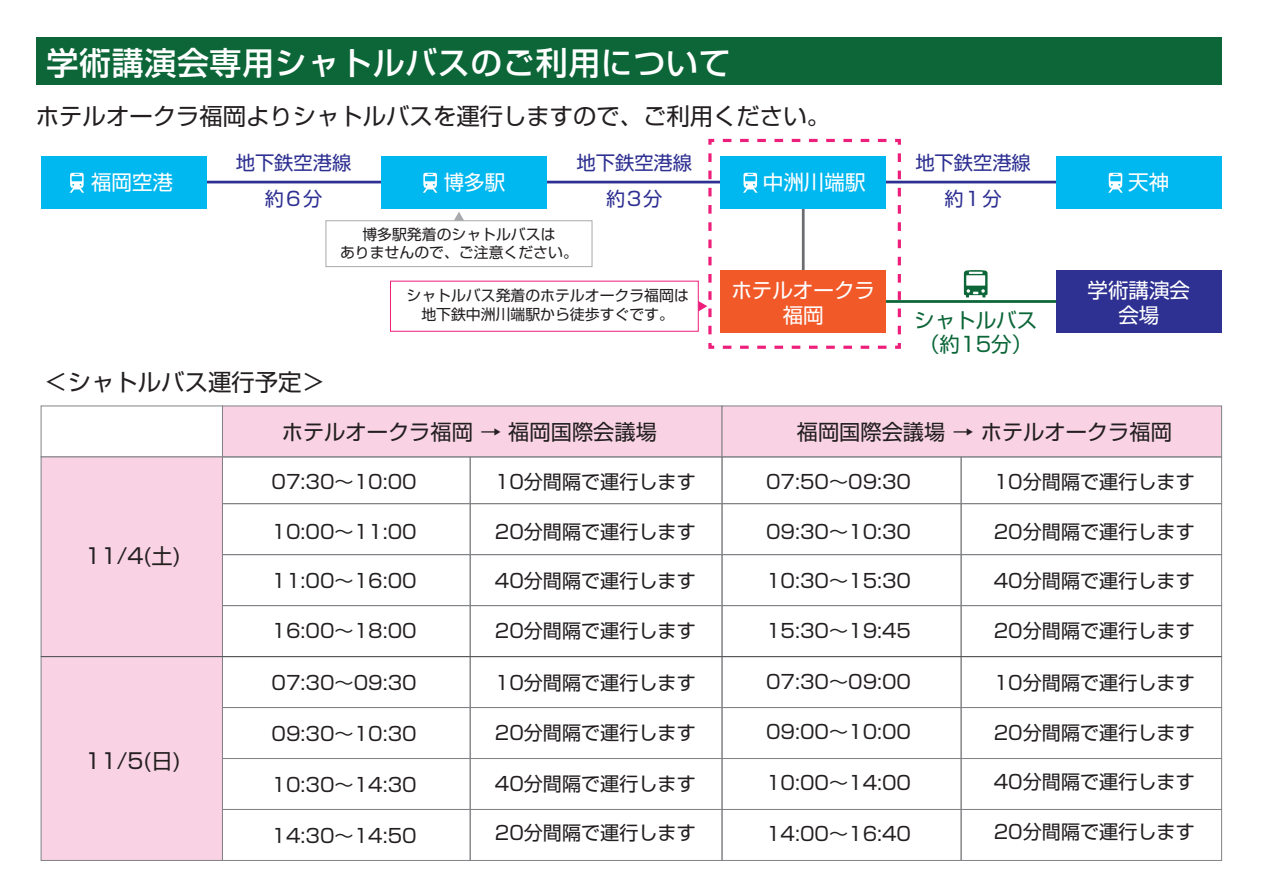
<style>
.page{position:relative;width:1263px;height:893px;background:#fff}
.page>*{position:absolute;margin:0;border:0;box-sizing:border-box;transform-origin:0 0}
.t1{font:500 31.8px "Shin Go Pro";letter-spacing:.025em;color:#fff}
.t2{font:23.4px "Shin Go Pro";color:#231f20}
.t3{font:21.3px "Shin Go Pro";color:#231f20}
.t4{font:20.55px/24.6px "Shin Go Pro";color:#fff;text-align:center}
.t5{font:20.55px "Shin Go Pro";color:#0c6638}
.t6{font:19.2px/36px "Shin Go Pro";color:#2e3092;text-align:center}
.t7{font:19.05px "Shin Go Pro";color:#231f20}
.t8{font:14.85px/17.9px "Shin Go Pro";color:#231f20;text-align:center}
</style>
<div class="page">
<div style="left:36px;top:37px;width:1185px;height:48px;background:#0c6638"></div>
<div style="left:222px;top:406px;width:500px;height:51px;background:#f9d3e3;border:1px solid #808285"></div>
<div style="left:722px;top:406px;width:500px;height:51px;background:#f9d3e3;border:1px solid #808285"></div>
<hr style="left:106px;top:181px;width:973px;height:2px;background:#2e3092">
<hr style="left:863px;top:300px;width:248px;height:3px;background:#0c6638">
<svg style="left:964px;top:270px;width:23px;height:27px"></svg>
<div style="left:41px;top:156px;width:166px;height:52px;background:#00b8f0"></div>
<svg style="left:70px;top:173px;width:14px;height:20px"></svg>
<div style="left:381px;top:156px;width:165px;height:52px;background:#00b8f0"></div>
<svg style="left:423px;top:173px;width:14px;height:20px"></svg>
<div style="left:1056px;top:156px;width:165px;height:52px;background:#00b8f0"></div>
<svg style="left:1108px;top:173px;width:15px;height:20px"></svg>
<div style="left:1056px;top:270px;width:165px;height:63px;background:#2e3092"></div>
<div style="left:41px;top:406px;width:182px;height:51px;border:1px solid #808285"></div>
<div style="left:41px;top:457px;width:182px;height:200px;background:#f9d3e3;border:1px solid #808285"></div>
<div style="left:222px;top:457px;width:248px;height:47px;border:1px solid #808285"></div>
<div style="left:470px;top:457px;width:252px;height:47px;border:1px solid #808285"></div>
<div style="left:722px;top:457px;width:239px;height:47px;border:1px solid #808285"></div>
<div style="left:961px;top:457px;width:261px;height:47px;border:1px solid #808285"></div>
<div style="left:222px;top:503px;width:248px;height:52px;border:1px solid #808285"></div>
<div style="left:470px;top:503px;width:252px;height:52px;border:1px solid #808285"></div>
<div style="left:722px;top:503px;width:239px;height:52px;border:1px solid #808285"></div>
<div style="left:961px;top:503px;width:261px;height:52px;border:1px solid #808285"></div>
<div style="left:222px;top:554px;width:248px;height:52px;border:1px solid #808285"></div>
<div style="left:470px;top:554px;width:252px;height:52px;border:1px solid #808285"></div>
<div style="left:722px;top:554px;width:239px;height:52px;border:1px solid #808285"></div>
<div style="left:961px;top:554px;width:261px;height:52px;border:1px solid #808285"></div>
<div style="left:222px;top:605px;width:248px;height:52px;border:1px solid #808285"></div>
<div style="left:470px;top:605px;width:252px;height:52px;border:1px solid #808285"></div>
<div style="left:722px;top:605px;width:239px;height:52px;border:1px solid #808285"></div>
<div style="left:961px;top:605px;width:261px;height:52px;border:1px solid #808285"></div>
<div style="left:41px;top:656px;width:182px;height:205px;background:#f9d3e3;border:1px solid #808285"></div>
<div style="left:222px;top:707px;width:248px;height:52px;border:1px solid #808285"></div>
<div style="left:470px;top:707px;width:252px;height:52px;border:1px solid #808285"></div>
<div style="left:722px;top:707px;width:239px;height:52px;border:1px solid #808285"></div>
<div style="left:961px;top:707px;width:261px;height:52px;border:1px solid #808285"></div>
<div style="left:222px;top:758px;width:248px;height:52px;border:1px solid #808285"></div>
<div style="left:470px;top:758px;width:252px;height:52px;border:1px solid #808285"></div>
<div style="left:722px;top:758px;width:239px;height:52px;border:1px solid #808285"></div>
<div style="left:961px;top:758px;width:261px;height:52px;border:1px solid #808285"></div>
<div style="left:222px;top:809px;width:248px;height:52px;border:1px solid #808285"></div>
<div style="left:470px;top:809px;width:252px;height:52px;border:1px solid #808285"></div>
<div style="left:722px;top:809px;width:239px;height:52px;border:1px solid #808285"></div>
<div style="left:961px;top:809px;width:261px;height:52px;border:1px solid #808285"></div>
<hr style="left:41px;top:656px;width:1180px;height:1px;background:#57585a">
<div style="left:326px;top:220px;width:266px;height:47px;border:1px solid #a8a9ad"></div>
<svg style="left:454px;top:212px;width:10px;height:9px"></svg>
<svg style="left:698px;top:138px;width:204px;height:211px"></svg>
<h1 class="t1" style="left:47px;top:36px;width:686px">学術講演会専用シャトルバスのご利用について</h1>
<p class="t2" style="left:36px;top:97px;width:796px">ホテルオークラ福岡よりシャトルバスを運行しますので、ご利用ください。</p>
<p class="t6" style="left:236px;top:143px;width:117px">地下鉄空港線約６分</p>
<p class="t6" style="left:577px;top:143px;width:117px">地下鉄空港線約3分</p>
<p class="t6" style="left:915px;top:143px;width:117px">地下鉄空港線約1分</p>
<p class="t4" style="left:91px;top:167px;width:84px">福岡空港</p>
<p class="t4" style="left:444px;top:168px;width:63px">博多駅</p>
<p class="t4" style="left:763px;top:168px;width:104px">中洲川端駅</p>
<p class="t4" style="left:1128px;top:168px;width:43px">天神</p>
<p class="t8" style="left:340px;top:224px;width:239px">博多駅発着のシャトルバスは<br>ありませんので、ご注意ください。</p>
<p class="t8" style="left:406px;top:284px;width:284px;line-height:19px">シャトルバス発着のホテルオークラ福岡は地下鉄中洲川端駅から徒歩すぐです。</p>
<p class="t4" style="left:731px;top:276px;width:145px">ホテルオークラ福岡</p>
<p class="t4" style="left:1087px;top:276px;width:104px">学術講演会</p>
<p class="t5" style="left:914px;top:303px;width:125px">シャトルバス</p>
<p class="t4" style="left:1118px;top:300px;width:43px">会場</p>
<p class="t5" style="left:919px;top:328px;width:115px">（約15分）</p>
<p class="t2" style="left:45px;top:363px;width:282px">＜シャトルバス運行予定＞</p>
<p class="t3" style="left:282px;top:414px;width:377px">ホテルオークラ福岡 → 福岡国際会議場</p>
<p class="t3" style="left:797px;top:414px;width:377px">福岡国際会議場 → ホテルオークラ福岡</p>
<p class="t3" style="left:85px;top:538px;width:97px">11/4(土)</p>
<p class="t3" style="left:85px;top:743px;width:97px">11/5(日)</p>
<p class="t7" style="left:272px;top:466px;width:147px">07:30～10:00</p>
<p class="t7" style="left:272px;top:516px;width:147px">10:00～11:00</p>
<p class="t7" style="left:272px;top:565px;width:147px">11:00～16:00</p>
<p class="t7" style="left:272px;top:615px;width:147px">16:00～18:00</p>
<p class="t7" style="left:272px;top:667px;width:147px">07:30～09:30</p>
<p class="t7" style="left:272px;top:718px;width:147px">09:30～10:30</p>
<p class="t7" style="left:272px;top:769px;width:147px">10:30～14:30</p>
<p class="t7" style="left:272px;top:820px;width:147px">14:30～14:50</p>
<p class="t7" style="left:495px;top:466px;width:202px">10分間隔で運行します</p>
<p class="t7" style="left:495px;top:516px;width:202px">20分間隔で運行します</p>
<p class="t7" style="left:495px;top:565px;width:202px">40分間隔で運行します</p>
<p class="t7" style="left:495px;top:615px;width:202px">20分間隔で運行します</p>
<p class="t7" style="left:495px;top:667px;width:202px">10分間隔で運行します</p>
<p class="t7" style="left:495px;top:717px;width:202px">20分間隔で運行します</p>
<p class="t7" style="left:495px;top:768px;width:202px">40分間隔で運行します</p>
<p class="t7" style="left:495px;top:817px;width:202px">20分間隔で運行します</p>
<p class="t7" style="left:766px;top:466px;width:147px">07:50～09:30</p>
<p class="t7" style="left:766px;top:516px;width:147px">09:30～10:30</p>
<p class="t7" style="left:766px;top:565px;width:147px">10:30～15:30</p>
<p class="t7" style="left:766px;top:615px;width:147px">15:30～19:45</p>
<p class="t7" style="left:766px;top:666px;width:147px">07:30～09:00</p>
<p class="t7" style="left:766px;top:717px;width:147px">09:00～10:00</p>
<p class="t7" style="left:766px;top:767px;width:147px">10:00～14:00</p>
<p class="t7" style="left:766px;top:818px;width:147px">14:00～16:40</p>
<p class="t7" style="left:994px;top:467px;width:202px">10分間隔で運行します</p>
<p class="t7" style="left:994px;top:516px;width:202px">20分間隔で運行します</p>
<p class="t7" style="left:994px;top:566px;width:202px">40分間隔で運行します</p>
<p class="t7" style="left:994px;top:615px;width:202px">20分間隔で運行します</p>
<p class="t7" style="left:994px;top:667px;width:202px">10分間隔で運行します</p>
<p class="t7" style="left:994px;top:717px;width:202px">20分間隔で運行します</p>
<p class="t7" style="left:994px;top:766px;width:202px">40分間隔で運行します</p>
<p class="t7" style="left:994px;top:816px;width:202px">20分間隔で運行します</p>
</div>
